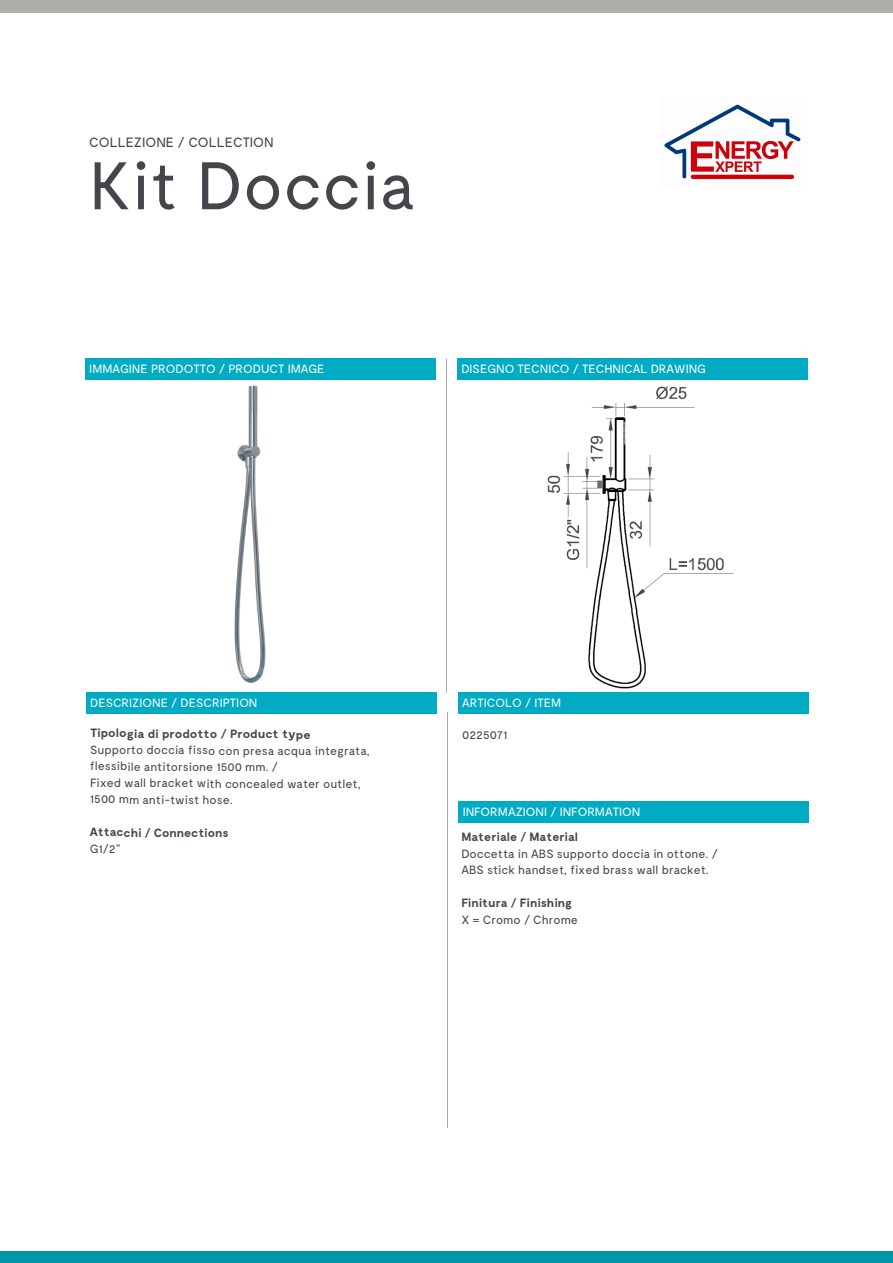
<style>
.page{position:relative;width:893px;height:1263px;background:#fff}
.page>*{position:absolute;margin:0;border:0;box-sizing:border-box;transform-origin:0 0}
.t1{font:67.2px "Moderat";color:#43464a}
.t2{font:13.5px "Moderat";color:#43464a}
.t3{font:12px/16.4px "Moderat";letter-spacing:-.005em;color:#43464a}
.t4{font:12px "Moderat";color:#fff}
.t5{font:700 12px "Moderat";letter-spacing:-.005em;color:#43464a}
</style>
<div class="page">
<div style="left:0;top:0;width:893px;height:12px;background:#b0aeab"></div>
<div style="left:0;top:1251px;width:893px;height:12px;background:#0096aa"></div>
<div style="left:86px;top:693px;width:351px;height:21px;background:#00abc3"></div>
<div style="left:458px;top:693px;width:351px;height:21px;background:#00abc3"></div>
<div style="left:85px;top:359px;width:351px;height:21px;background:#00abc3"></div>
<div style="left:457px;top:359px;width:351px;height:21px;background:#00abc3"></div>
<hr style="left:446px;top:359px;width:1px;height:334px;background:#a8a9ad">
<hr style="left:447px;top:712px;width:1px;height:416px;background:#a8a9ad">
<img style="left:547px;top:386px;width:187px;height:303px">
<img style="left:234px;top:385px;width:32px;height:298px">
<div style="left:458px;top:802px;width:351px;height:21px;background:#00abc3"></div>
<img style="left:664px;top:104px;width:137px;height:76px">
<p class="t2" style="left:89px;top:135px;width:186px">COLLEZIONE / COLLECTION</p>
<h1 class="t1" style="left:89px;top:148px;width:328px">Kit Doccia</h1>
<p class="t4" style="left:89px;top:362px;width:237px">IMMAGINE PRODOTTO / PRODUCT IMAGE</p>
<p class="t4" style="left:461px;top:362px;width:246px">DISEGNO TECNICO / TECHNICAL DRAWING</p>
<p class="t4" style="left:90px;top:696px;width:169px">DESCRIZIONE / DESCRIPTION</p>
<p class="t4" style="left:462px;top:696px;width:101px">ARTICOLO / ITEM</p>
<p class="t3" style="left:462px;top:727px;width:47px">0225071</p>
<p class="t5" style="left:90px;top:727px;width:222px">Tipologia di prodotto / Product type</p>
<p class="t3" style="left:90px;top:743px;width:281px">Supporto doccia fisso con presa acqua integrata, flessibile antitorsione 1500 mm. /<br>Fixed wall bracket with concealed water outlet, 1500 mm anti-twist hose.</p>
<p class="t5" style="left:90px;top:826px;width:140px">Attacchi / Connections</p>
<p class="t3" style="left:90px;top:841px;width:32px">G1/2”</p>
<p class="t4" style="left:463px;top:805px;width:179px">INFORMAZIONI / INFORMATION</p>
<p class="t5" style="left:461px;top:830px;width:118px">Materiale / Material</p>
<p class="t3" style="left:461px;top:846px;width:258px">Doccetta in ABS supporto doccia in ottone. /<br>ABS stick handset, fixed brass wall bracket.</p>
<p class="t5" style="left:461px;top:896px;width:112px">Finitura / Finishing</p>
<p class="t3" style="left:461px;top:912px;width:118px">X = Cromo / Chrome</p>
</div>
